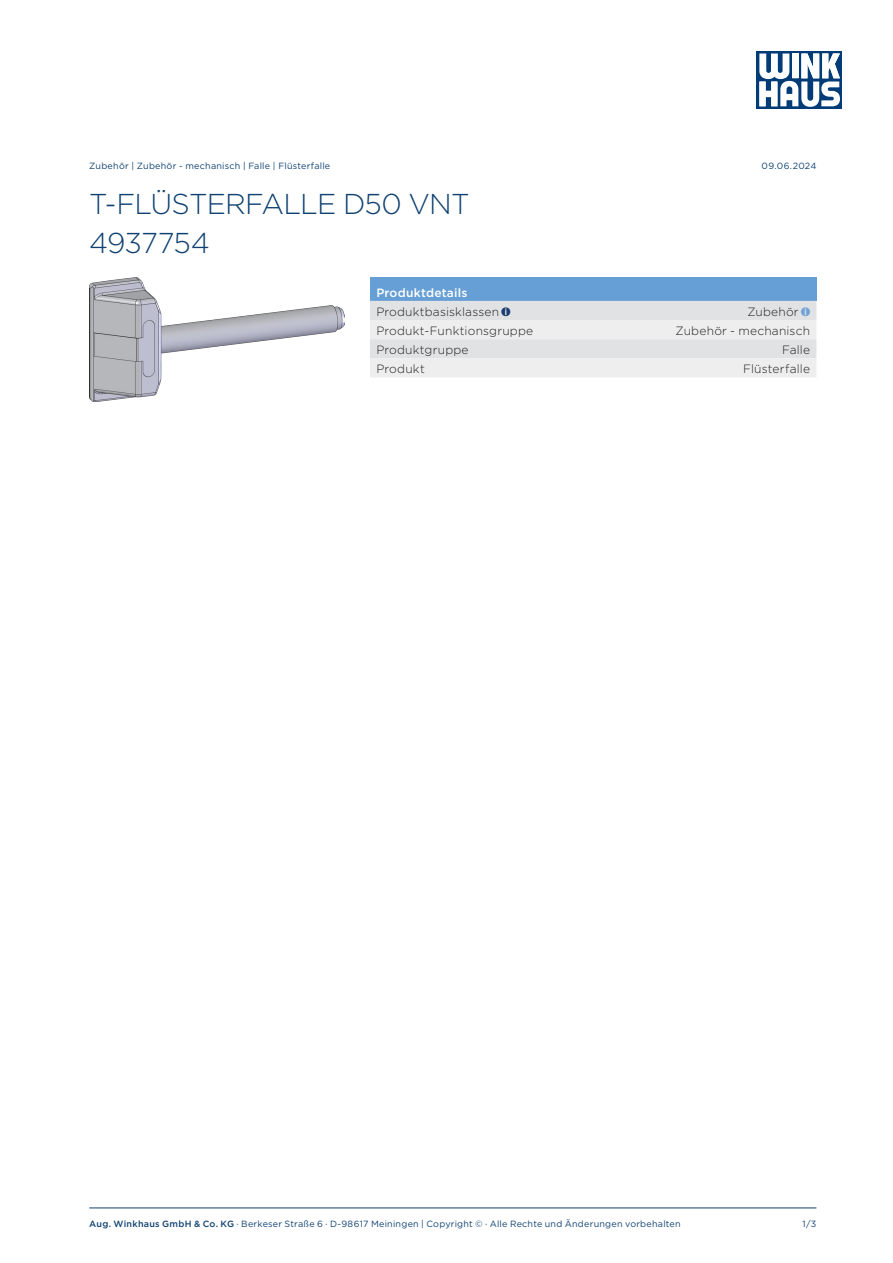
<style>
.page{position:relative;width:893px;height:1263px;background:#fff}
.page>*{position:absolute;margin:0;border:0;box-sizing:border-box;transform-origin:0 0}
.Headline{font:300 28.65px/38.2px "Gotham";letter-spacing:-.03em;color:#0f4272}
.Datenzelle_links{font:300 12px "Gotham";letter-spacing:.015em;color:#231f20}
.Datenzelle_rechts{font:300 12px "Gotham";letter-spacing:.015em;color:#231f20}
.Headerzelle{font:500 12px "Gotham";letter-spacing:.015em;color:#fff}
.Fußzeile{font:9px "Gotham";letter-spacing:.025em;color:#0f4272}
.Kopfzeile{font:9px "Gotham";letter-spacing:.025em;color:#0f4272}
.s1{font-family:"Info Button";font-weight:400;font-size:14.1px;color:#183c71}
.s2{font-family:"Info Button";font-weight:400;font-size:14.1px;color:#6fa3d6}
.s3{font-weight:500}
</style>
<div class="page">
<div style="left:757px;top:51px;width:85px;height:58px;background:#013c77"></div>
<svg style="left:759px;top:53px;width:81px;height:54px"></svg>
<hr style="left:89px;top:1208px;width:727px;height:1px;background:#0f4272">
<div style="left:370px;top:277px;width:446px;height:24px;background:#669fd5"></div>
<div style="left:370px;top:301px;width:446px;height:76px;background:#e6e6e8"></div>
<img style="left:89px;top:277px;width:255px;height:125px">
<p class="Kopfzeile" style="left:89px;top:160px;width:242px">Zubehör | Zubehör - mechanisch | Falle | Flüsterfalle</p>
<p class="Kopfzeile" style="left:762px;top:160px;width:56px">09.06.2024</p>
<p class="Headline" style="left:89px;top:184px;width:382px">T-FLÜSTERFALLE D50 VNT<br>4937754</p>
<p class="Headerzelle" style="left:376px;top:284px;width:93px">Produktdetails</p>
<p class="Datenzelle_links" style="left:376px;top:304px;width:136px">Produktbasisklassen <span class="s1">i</span></p>
<p class="Datenzelle_rechts" style="left:747px;top:304px;width:64px">Zubehör <span class="s2">i</span></p>
<p class="Datenzelle_links" style="left:376px;top:323px;width:158px">Produkt-Funktionsgruppe</p>
<p class="Datenzelle_rechts" style="left:676px;top:323px;width:136px">Zubehör - mechanisch</p>
<p class="Datenzelle_links" style="left:376px;top:342px;width:94px">Produktgruppe</p>
<p class="Datenzelle_rechts" style="left:782px;top:342px;width:29px">Falle</p>
<p class="Datenzelle_links" style="left:376px;top:361px;width:50px">Produkt</p>
<p class="Datenzelle_rechts" style="left:743px;top:361px;width:68px">Flüsterfalle</p>
<p class="Fußzeile" style="left:89px;top:1218px;width:593px"><span class="s3">Aug. Winkhaus GmbH &amp; Co. KG</span> ∙ Berkeser Straße 6 · D-98617 Meiningen | Copyright © · Alle Rechte und Änderungen vorbehalten</p>
<p class="Fußzeile" style="left:803px;top:1218px;width:15px">1/3</p>
</div>
